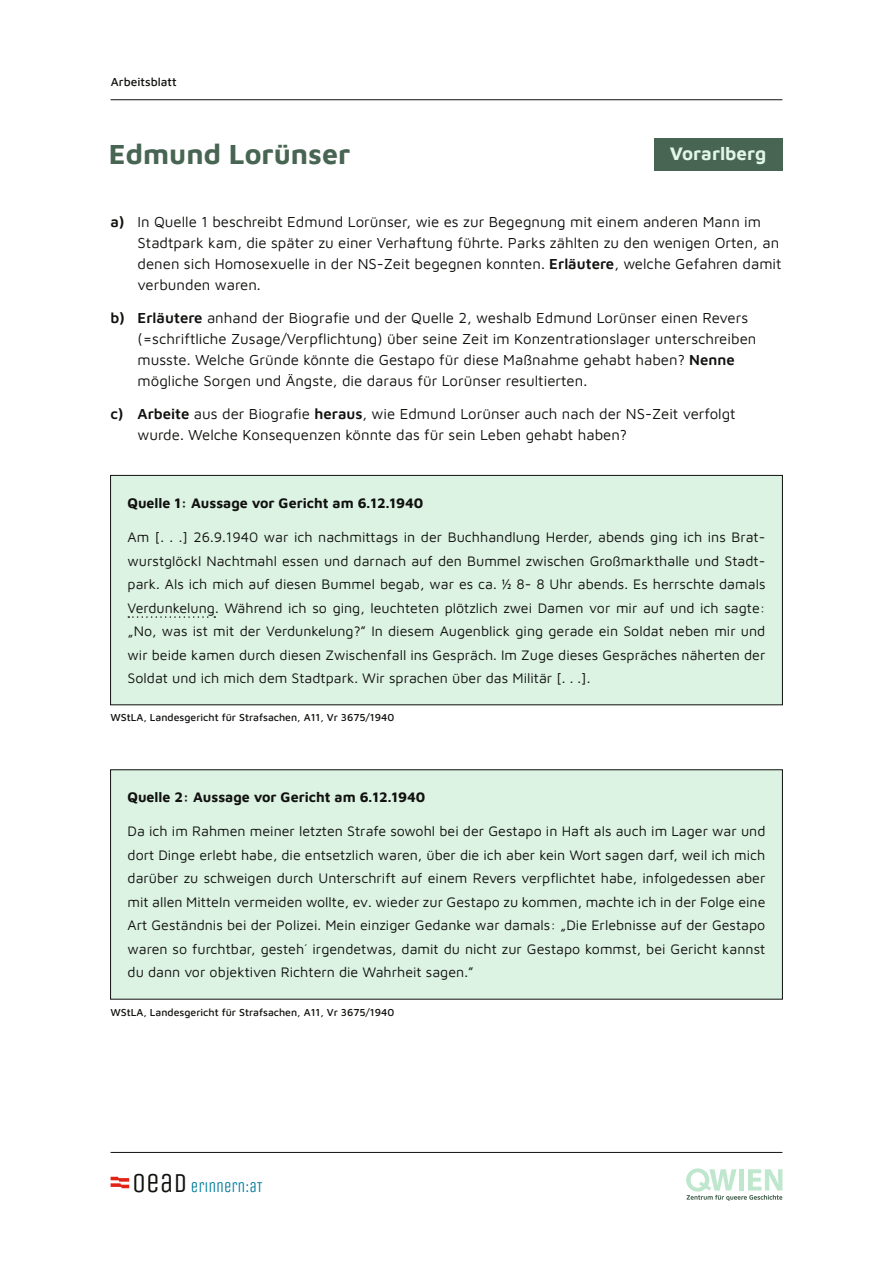
<style>
.page{position:relative;width:893px;height:1263px;background:#fff}
.page>*{position:absolute;margin:0;border:0;box-sizing:border-box;transform-origin:0 0}
.t1{font:700 28.5px "Maven Pro";color:#486452}
.t2{font:700 18.75px "Maven Pro";color:#e0f6e6}
.t3{font:15px/21px "Maven Pro";color:#11110f}
.t4{font:15px "Unica One";color:#007b9c}
.t5{font:14.25px/23.5px "Maven Pro";color:#11110f;text-align:justify}
.t6{font:700 14.25px "Maven Pro";color:#11110f}
.t7{font:500 12px "Maven Pro";color:#11110f}
.t8{font:500 10.5px "Maven Pro";color:#11110f}
.s1{font-weight:600}
.s2{font-size:27.45px;color:#11110f}
</style>
<div class="page">
<svg style="left:686px;top:1168px;width:96px;height:33px"></svg>
<svg style="left:111px;top:1177px;width:18px;height:11px"></svg>
<hr style="left:111px;top:1152px;width:671px;height:1px;background:#11110f">
<hr style="left:111px;top:99px;width:671px;height:1px;background:#11110f">
<div style="left:111px;top:475px;width:671px;height:230px;background:#dcf3e3"></div>
<div style="left:110px;top:475px;width:673px;height:230px;border:1px solid #11110f"></div>
<svg style="left:128px;top:616px;width:87px;height:2px"></svg>
<div style="left:111px;top:770px;width:671px;height:229px;background:#dcf3e3"></div>
<div style="left:654px;top:138px;width:128px;height:33px;background:#486452"></div>
<p class="t7" style="left:111px;top:74px;width:67px">Arbeitsblatt</p>
<h1 class="t1" style="left:109px;top:134px;width:243px">Edmund Lorünser</h1>
<h2 class="t2" style="left:670px;top:141px;width:98px">Vorarlberg</h2>
<p class="t3" style="left:138px;top:211px;width:646px;text-indent:-27px"><span class="s1">a)</span> In Quelle 1 beschreibt Edmund Lorünser, wie es zur Begegnung mit einem anderen Mann im Stadtpark kam, die später zu einer Verhaftung führte. Parks zählten zu den wenigen Orten, an denen sich Homosexuelle in der NS-Zeit begegnen konnten. <span class="s1">Erläutere</span>, welche Gefahren damit verbunden waren.</p>
<p class="t3" style="left:138px;top:307px;width:620px;text-indent:-27px"><span class="s1">b) Erläutere</span> anhand der Biografie und der Quelle 2, weshalb Edmund Lorünser einen Revers (=schriftliche Zusage/Verpflichtung) über seine Zeit im Konzentrationslager unterschreiben musste. Welche Gründe könnte die Gestapo für diese Maßnahme gehabt haben? <span class="s1">Nenne </span>mögliche Sorgen und Ängste, die daraus für Lorünser resultierten.</p>
<p class="t3" style="left:138px;top:403px;width:600px;text-indent:-27px"><span class="s1">c) Arbeite</span> aus der Biografie <span class="s1">heraus</span>, wie Edmund Lorünser auch nach der NS-Zeit verfolgt wurde. Welche Konsequenzen könnte das für sein Leben gehabt haben?</p>
<p class="t6" style="left:128px;top:493px;width:297px">Quelle 1: Aussage vor Gericht am 6.12.1940</p>
<p class="t5" style="left:128px;top:524px;width:639px">Am [. . .] 26.9.1940 war ich nachmittags in der Buchhandlung Herder, abends ging ich ins Brat&shy;wurstglöckl Nachtmahl essen und darnach auf den Bummel zwischen Großmarkthalle und Stadt&shy;park. Als ich mich auf diesen Bummel begab, war es ca. ½ 8- 8 Uhr abends. Es herrschte damals Verdunkelung. Während ich so ging, leuchteten plötzlich zwei Damen vor mir auf und ich sagte: „No, was ist mit der Verdunkelung?” In diesem Augenblick ging gerade ein Soldat neben mir und wir beide kamen durch diesen Zwischenfall ins Gespräch. Im Zuge dieses Gespräches näherten der Soldat und ich mich dem Stadtpark. Wir sprachen über das Militär [. . .].</p>
<p class="t8" style="left:111px;top:710px;width:285px">WStLA, Landesgericht für Strafsachen, A11, Vr 3675/1940</p>
<p class="t6" style="left:128px;top:787px;width:299px">Quelle 2: Aussage vor Gericht am 6.12.1940</p>
<p class="t5" style="left:128px;top:819px;width:639px">Da ich im Rahmen meiner letzten Strafe sowohl bei der Gestapo in Haft als auch im Lager war und dort Dinge erlebt habe, die entsetzlich waren, über die ich aber kein Wort sagen darf, weil ich mich darüber zu schweigen durch Unterschrift auf einem Revers verpflichtet habe, infolgedessen aber mit allen Mitteln vermeiden wollte, ev. wieder zur Gestapo zu kommen, machte ich in der Folge eine Art Geständnis bei der Polizei. Mein einziger Gedanke war damals: „Die Erlebnisse auf der Gestapo waren so furchtbar, gesteh´ irgendetwas, damit du nicht zur Gestapo kommst, bei Gericht kannst du dann vor objektiven Richtern die Wahrheit sagen.”</p>
<p class="t8" style="left:111px;top:1005px;width:285px">WStLA, Landesgericht für Strafsachen, A11, Vr 3675/1940</p>
<p class="t4" style="left:132px;top:1178px;width:132px"><span class="s2">OEAD</span> ERINNERN:AT</p>
</div>
